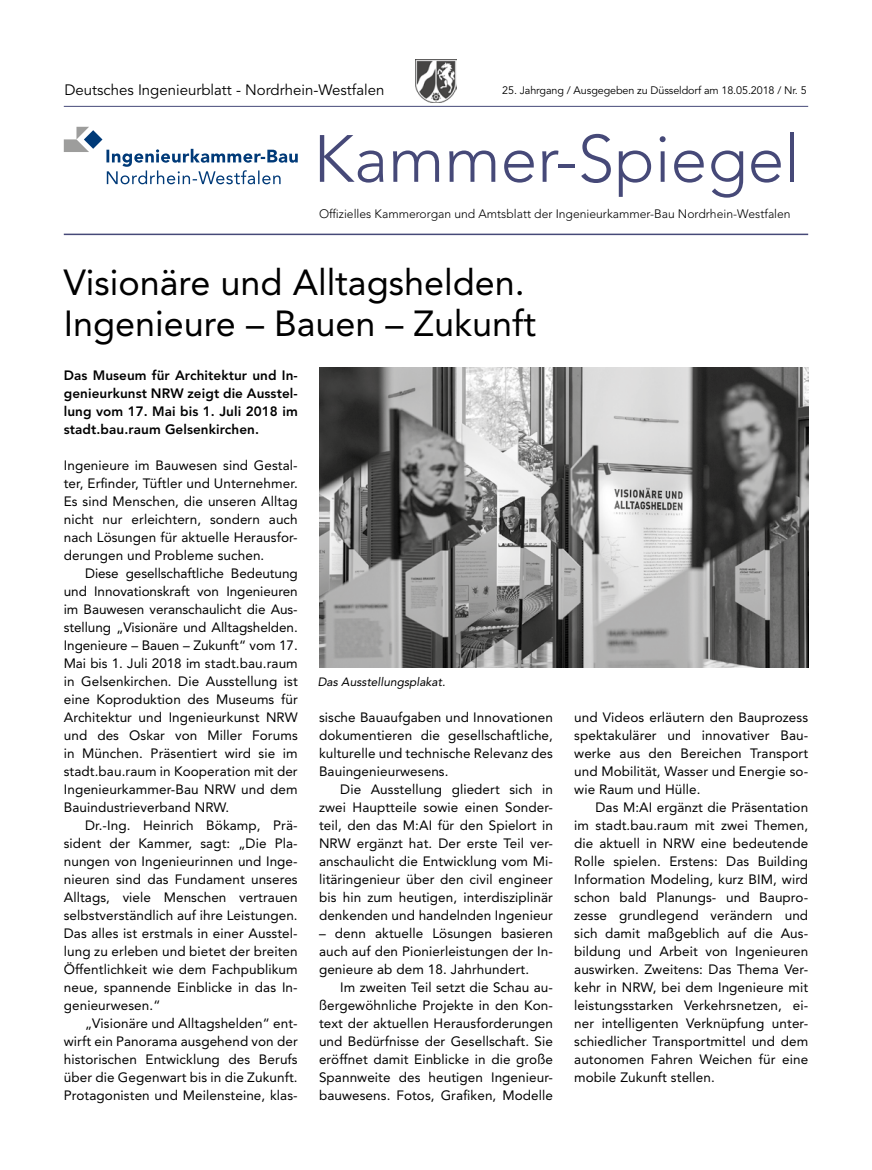
<style>
.page{position:relative;width:872px;height:1170px;background:#fff}
.page>*{position:absolute;margin:0;border:0;box-sizing:border-box;transform-origin:0 0}
.t1{font:300 66px "Avenir LT Std";color:#464978}
.t2{font:36px/40.5px "Avenir LT Std";color:#000}
.t3{font:15px "Avenir LT Std";color:#000}
.t4{font:13.5px/18px "Avenir LT Std";letter-spacing:.005em;color:#000;text-align:justify}
.t5{font:800 13.5px/18px "Avenir LT Std";letter-spacing:.005em;color:#000;text-align:justify}
.t6{font:300 12.15px "Avenir LT Std";color:#000}
.t7{font:italic 12px "Avenir LT Std";color:#000}
.t8{font:10.8px "Avenir LT Std";letter-spacing:-.01em;color:#000}
</style>
<div class="page">
<hr style="left:64px;top:233px;width:744px;height:2px;background:#464978">
<img style="left:416px;top:59px;width:40px;height:43px">
<hr style="left:64px;top:106px;width:744px;height:1px;background:#464978">
<svg style="left:64px;top:127px;width:234px;height:57px"></svg>
<img style="left:319px;top:367px;width:489px;height:301px">
<p class="t3" style="left:64px;top:81px;width:322px">Deutsches Ingenieurblatt - Nordrhein-Westfalen</p>
<h1 class="t1" style="left:313px;top:120px;width:488px">Kammer-Spiegel</h1>
<p class="t6" style="left:319px;top:206px;width:473px">Offizielles Kammerorgan und Amtsblatt der Ingenieurkammer-Bau Nordrhein-Westfalen</p>
<p class="t8" style="left:502px;top:84px;width:306px">25. Jahrgang / Ausgegeben zu Düsseldorf am 18.05.2018 / Nr. 5</p>
<h2 class="t2" style="left:64px;top:263px;width:474px">Visionäre und Alltagshelden.<br>Ingenieure – Bauen – Zukunft</h2>
<p class="t5" style="left:64px;top:366px;width:235px">Das Museum für Architektur und In&shy;genieurkunst NRW zeigt die Ausstel&shy;lung vom 17. Mai bis 1. Juli 2018 im stadt.bau.raum Gelsenkirchen.</p>
<p class="t4" style="left:64px;top:456px;width:235px">Ingenieure im Bauwesen sind Gestal&shy;ter, Erfinder, Tüftler und Unternehmer.<br>Es sind Menschen, die unseren Alltag nicht nur erleichtern, sondern auch nach Lösungen für aktuelle Herausfor&shy;derungen und Probleme suchen.</p>
<p class="t4" style="left:64px;top:564px;width:235px;text-indent:21px">Diese gesellschaftliche Bedeutung und Innovationskraft von Ingenieuren im Bauwesen veranschaulicht die Aus&shy;stellung „Visionäre und Alltagshelden.<br>Ingenieure – Bauen – Zukunft“ vom 17.<br>Mai bis 1. Juli 2018 im stadt.bau.raum in Gelsenkirchen. Die Ausstellung ist eine Koproduktion des Museums für Architektur und Ingenieurkunst NRW und des Oskar von Miller Forums in München. Präsentiert wird sie im stadt.bau.raum in Kooperation mit der Ingenieurkammer-Bau NRW und dem Bauindustrieverband NRW.</p>
<p class="t4" style="left:64px;top:816px;width:235px;text-indent:21px">Dr.-Ing. Heinrich Bökamp, Prä&shy;sident der Kammer, sagt: „Die Pla&shy;nungen von Ingenieurinnen und Inge&shy;nieuren sind das Fundament unseres Alltags, viele Menschen vertrauen selbstverständlich auf ihre Leistungen.<br>Das alles ist erstmals in einer Ausstel&shy;lung zu erleben und bietet der breiten Öffentlichkeit wie dem Fachpublikum neue, spannende Einblicke in das In&shy;genieurwesen.“</p>
<p class="t4" style="left:64px;top:1014px;width:235px;text-indent:21px">„Visionäre und Alltagshelden“ ent&shy;wirft ein Panorama ausgehend von der historischen Entwicklung des Berufs über die Gegenwart bis in die Zukunft.<br>Protagonisten und Meilensteine, klas-</p>
<p class="t7" style="left:318px;top:674px;width:129px">Das Ausstellungsplakat.</p>
<p class="t4" style="left:319px;top:708px;width:235px">sische Bauaufgaben und Innovationen dokumentieren die gesellschaftliche, kulturelle und technische Relevanz des Bauingenieurwesens.</p>
<p class="t4" style="left:319px;top:780px;width:235px;text-indent:21px">Die Ausstellung gliedert sich in zwei Hauptteile sowie einen Sonder&shy;teil, den das M:AI für den Spielort in NRW ergänzt hat. Der erste Teil ver&shy;anschaulicht die Entwicklung vom Mi&shy;litäringenieur über den civil engineer bis hin zum heutigen, interdisziplinär denkenden und handelnden Ingenieur</p>
<p class="t4" style="left:319px;top:924px;width:235px">– denn aktuelle Lösungen basieren auch auf den Pionierleistungen der In&shy;genieure ab dem 18. Jahrhundert.</p>
<p class="t4" style="left:319px;top:978px;width:235px;text-indent:21px">Im zweiten Teil setzt die Schau au&shy;ßergewöhnliche Projekte in den Kon&shy;text der aktuellen Herausforderungen und Bedürfnisse der Gesellschaft. Sie eröffnet damit Einblicke in die große Spannweite des heutigen Ingenieur&shy;bauwesens. Fotos, Grafiken, Modelle</p>
<p class="t4" style="left:574px;top:708px;width:235px">und Videos erläutern den Bauprozess spektakulärer und innovativer Bau&shy;werke aus den Bereichen Transport und Mobilität, Wasser und Energie so&shy;wie Raum und Hülle.</p>
<p class="t4" style="left:574px;top:798px;width:235px;text-indent:21px">Das M:AI ergänzt die Präsentation im stadt.bau.raum mit zwei Themen, die aktuell in NRW eine bedeutende Rolle spielen. Erstens: Das Building Information Modeling, kurz BIM, wird schon bald Planungs- und Baupro&shy;zesse grundlegend verändern und sich damit maßgeblich auf die Aus&shy;bildung und Arbeit von Ingenieuren auswirken. Zweitens: Das Thema Ver&shy;kehr in NRW, bei dem Ingenieure mit leistungsstarken Verkehrsnetzen, ei&shy;ner intelligenten Verknüpfung unter&shy;schiedlicher Transportmittel und dem autonomen Fahren Weichen für eine mobile Zukunft stellen.</p>
</div>
